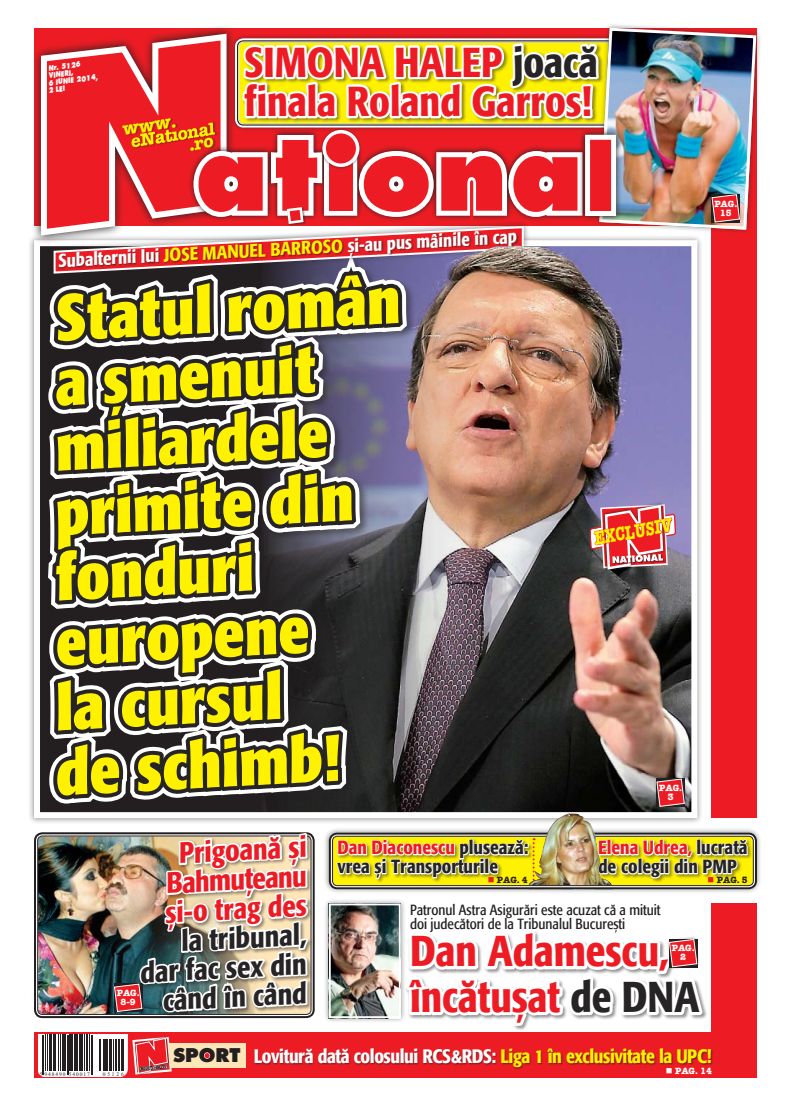
<style>
.page{position:relative;width:791px;height:1106px;background:#fff}
.page>*{position:absolute;margin:0;border:0;box-sizing:border-box;transform-origin:0 0}
.t1{font:100.7px "Futura Extra Bold Rom";color:#ed1c24}
.t2{font:700 condensed 64.8px "R Formata";color:#fff200}
.t3{font:500 condensed 42.9px/45.7px "R Formata";color:#ed1c24}
.t4{font:500 condensed 41.6px/39.1px "R Formata";color:#ed1c24}
.t5{font:500 condensed 29.3px/29.2px "R Formata";color:#272425;text-align:right}
.t6{font:500 condensed 29.3px/29.2px "R Formata";color:#ed1c24;text-align:center}
.t7{font:500 condensed 19.4px "R Formata";letter-spacing:-.02em;color:#fff}
.t8{font:19.3px "American Type Writer Bold Rom";color:#fff200;scale:.73 1}
.t9{font:500 condensed 19px/19px "R Formata";color:#272425}
.t10{font:18.5px "Futura Extra Bold Rom";color:#231f20}
.t11{font:500 condensed 18.3px "R Formata";color:#fff}
.t12{font:17.6px "American Type Writer Bold Rom";color:#fff200}
.t13{font:14.7px/14.7px "R Formata Condensed";color:#231f20}
.t14{font:9px/9px "American Type Writer Bold Rom";color:#fff;text-align:center}
.t15{font:9px "American Type Writer Bold Rom";color:#272425}
.t16{font:7.3px/7.3px "Futura Extra Bold Rom";color:#fff;scale:.8 1}
.t17{font:5.5px "Times New Roman";letter-spacing:.18em;color:#231f20}
.s1{color:#272425}
.s2{font-size:70.7px}
.s3{color:#fff200}
.s4{color:#ed1c24}
</style>
<div class="page">
<div style="left:597px;top:837px;width:188px;height:58px;background:#231f20;opacity:.5"></div>
<div style="left:594px;top:22px;width:172px;height:218px;background:#231f20;opacity:.5"></div>
<svg style="left:31px;top:28px;width:5px;height:222px"></svg>
<div style="left:187px;top:128px;width:604px;height:183px;background:#fff"></div>
<img style="left:36px;top:22px;width:722px;height:1056px">
<p class="t16" style="left:45px;top:65px;width:65px;text-indent:3px;rotate:-7deg">Nr. 5126<br>vin eri,<br>6 iun ie 2014,<br>2 LEI</p>
<p class="t12" style="left:121px;top:119px;width:56px;rotate:-9deg">www.</p>
<h3 class="t4" style="left:245px;top:44px;width:355px">Simona Halep <span class="s1">joacă </span>finala Roland Garros!</h3>
<h1 class="t1" style="left:195px;top:111px;width:389px">at<span class="s2">I</span>ona</h1>
<p class="t11" style="left:58px;top:250px;width:461px;rotate:-3deg">Subalternii lui <span class="s3">Jose Manue l Barroso</span> şi-au pus mâinile în cap</p>
<h2 class="t2" style="left:53px;top:282px;width:347px;rotate:-3deg">Statul român</h2>
<h2 class="t2" style="left:53px;top:347px;width:262px;rotate:-3deg">a şmenuit</h2>
<h2 class="t2" style="left:53px;top:411px;width:274px;rotate:-3deg">miliardele</h2>
<h2 class="t2" style="left:53px;top:476px;width:300px;rotate:-3deg">primite din</h2>
<h2 class="t2" style="left:53px;top:541px;width:200px;rotate:-3deg">fonduri</h2>
<h2 class="t2" style="left:53px;top:606px;width:255px;rotate:-3deg">europene</h2>
<h2 class="t2" style="left:53px;top:671px;width:228px;rotate:-3deg">la cursul</h2>
<h2 class="t2" style="left:53px;top:736px;width:287px;rotate:-3deg">de schimb!</h2>
<h3 class="t8" style="left:592px;top:526px;width:109px;rotate:-10deg">EXCLUSIV</h3>
<p class="t14" style="left:659px;top:783px;width:24px">PAG.<br>3</p>
<p class="t14" style="left:714px;top:199px;width:24px">PAG.<br>15</p>
<h3 class="t6" style="left:161px;top:840px;width:146px;rotate:-3deg">Prigoană şi<br>Bahmuţeanu şi-o trag des</h3>
<h3 class="t5" style="left:138px;top:929px;width:170px;rotate:-3deg">la tribunal, dar fac sex din când în când</h3>
<p class="t14" style="left:117px;top:988px;width:24px">PAG.<br>8-9</p>
<p class="t9" style="left:337px;top:838px;width:193px"><span class="s4">Dan Diaconescu</span> plusează: vrea și Transporturile</p>
<p class="t9" style="left:598px;top:838px;width:151px"><span class="s4">Elena Udrea,</span> lucrată de colegii din PMP</p>
<p class="t15" style="left:488px;top:873px;width:42px"><span class="s4">■</span> PAG. 4</p>
<p class="t15" style="left:707px;top:873px;width:42px"><span class="s4">■</span> PAG. 5</p>
<p class="t13" style="left:410px;top:902px;width:252px">Patronul Astra Asigurări este acuzat că a mituit doi judecători de la Tribunalul Bucureşti</p>
<h3 class="t3" style="left:410px;top:929px;width:264px">Dan Adamescu, încătuşat <span class="s1">de DNA</span></h3>
<p class="t14" style="left:672px;top:943px;width:24px">PAG.<br>2</p>
<p class="t17" style="left:40px;top:1070px;width:52px">5 948490 540017</p>
<p class="t17" style="left:103px;top:1070px;width:22px">05126</p>
<p class="t10" style="left:173px;top:1044px;width:69px">SPOrT</p>
<h3 class="t7" style="left:254px;top:1045px;width:459px">Lovitură dată colosului RCS&amp;RDS: <span class="s3">Liga 1 în exclusivitate la UPC!</span></h3>
<p class="t14" style="left:666px;top:1066px;width:48px">■ PAG. 14</p>
</div>
